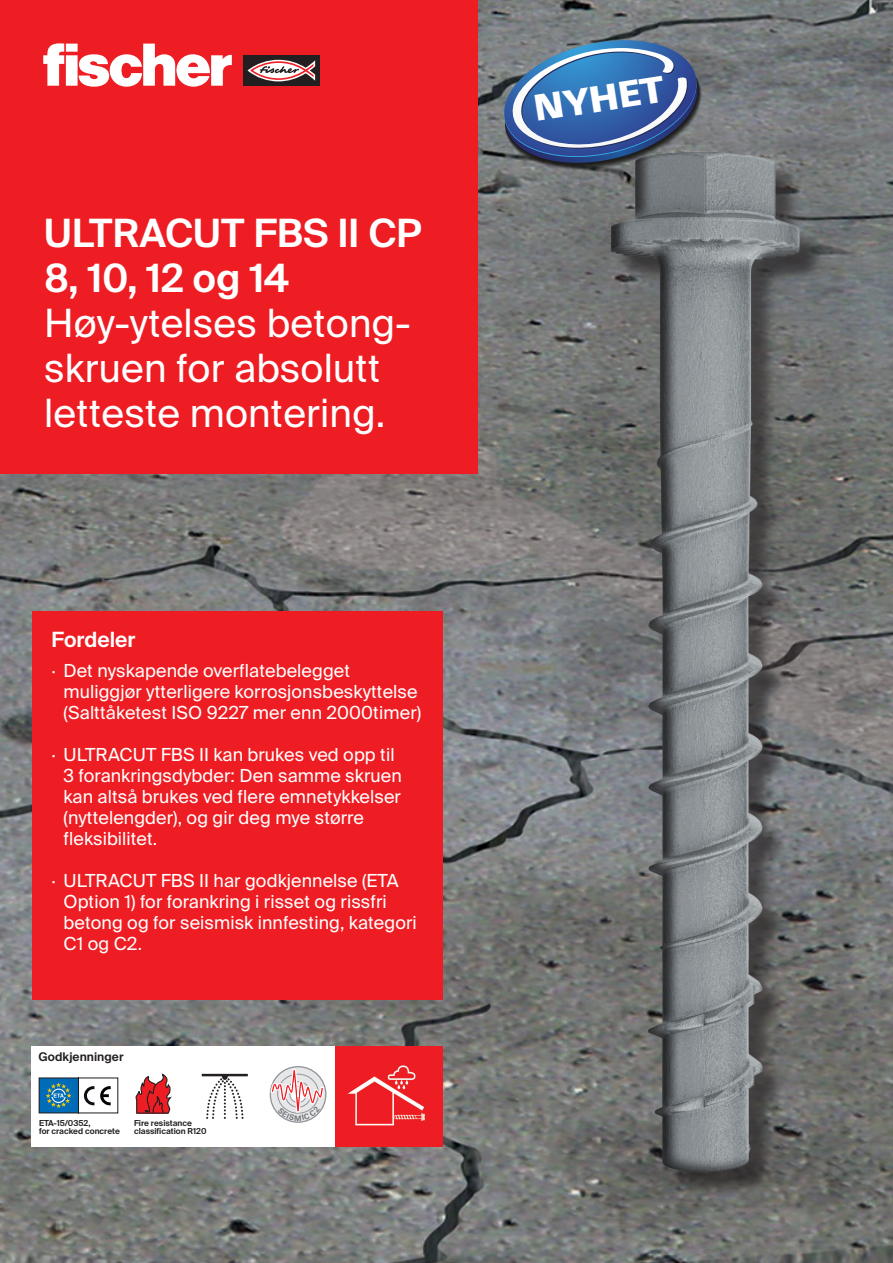
<style>
.page{position:relative;width:893px;height:1263px;background:#fff}
.page>*{position:absolute;margin:0;border:0;box-sizing:border-box;transform-origin:0 0}
.t1{font:39px/45px "fischerstrong";letter-spacing:.005em;color:#fff}
.t2{font:600 39px/45px "fischerstrong";letter-spacing:.005em;color:#fff}
.t3{font:900 38.85px "Fi We";color:#fff}
.t4{font:600 21px "fischerstrong";color:#fff}
.t5{font:18px/21px "fischerstrong";letter-spacing:.005em;color:#fff}
.t6{font:600 12px "fischerstrong";letter-spacing:.005em;color:#231f20}
.t7{font:600 8.25px/8.4px "fischerstrong";color:#221e1f}
</style>
<div class="page">
<img style="left:0;top:0;width:893px;height:1263px">
<div style="left:0;top:0;width:477px;height:473px;background:#ee1d23"></div>
<div style="left:573px;top:130px;width:296px;height:1092px;background:#231f20;opacity:.75"></div>
<div style="left:567px;top:123px;width:276px;height:1074px;background:#231f20;opacity:.75"></div>
<div style="left:33px;top:611px;width:410px;height:388px;background:#ee1d23"></div>
<div style="left:32px;top:1046px;width:303px;height:100px;background:#fff"></div>
<div style="left:244px;top:55px;width:76px;height:31px;background:#231f20"></div>
<svg style="left:247px;top:60px;width:68px;height:21px"></svg>
<svg style="left:43px;top:43px;width:189px;height:44px"></svg>
<svg style="left:498px;top:33px;width:205px;height:138px;background:#54729b"></svg>
<svg style="left:39px;top:1077px;width:79px;height:36px"></svg>
<svg style="left:136px;top:1074px;width:36px;height:40px"></svg>
<hr style="left:137px;top:1112px;width:31px;height:2px;background:#231f20">
<svg style="left:202px;top:1074px;width:46px;height:45px"></svg>
<svg style="left:269px;top:1046px;width:174px;height:100px"></svg>
<h1 class="t2" style="left:44px;top:211px;width:379px">ULTRACUT FBS II CP<br>8, 10, 12 og 14</h1>
<h1 class="t1" style="left:44px;top:301px;width:368px">Høy-ytelses betong&shy;skruen for absolutt letteste montering.</h1>
<p class="t4" style="left:52px;top:627px;width:85px">Fordeler</p>
<p class="t5" style="left:64px;top:660px;width:359px;text-indent:-12px">· Det nyskapende overflatebelegget muliggjør ytterligere korrosjonsbeskyttelse (Salttåketest ISO 9227 mer enn 2000timer)</p>
<p class="t5" style="left:64px;top:744px;width:340px;text-indent:-12px">· ULTRACUT FBS II kan brukes ved opp til 3 forankringsdybder: Den samme skruen kan altså brukes ved flere emnetykkelser (nyttelengder), og gir deg mye større fleksibilitet.</p>
<p class="t5" style="left:64px;top:870px;width:355px;text-indent:-12px">· ULTRACUT FBS II har godkjennelse (ETA Option 1) for forankring i risset og rissfri betong og for seismisk innfesting, kategori C1 og C2.</p>
<p class="t6" style="left:39px;top:1049px;width:87px">Godkjenninger</p>
<p class="t7" style="left:39px;top:1119px;width:83px">ETA-15/0352,<br>for cracked concrete</p>
<p class="t7" style="left:134px;top:1119px;width:74px">Fire resistance classification R120</p>
<h2 class="t3" style="left:531px;top:87px;width:133px;rotate:-9deg">NYHET</h2>
</div>
